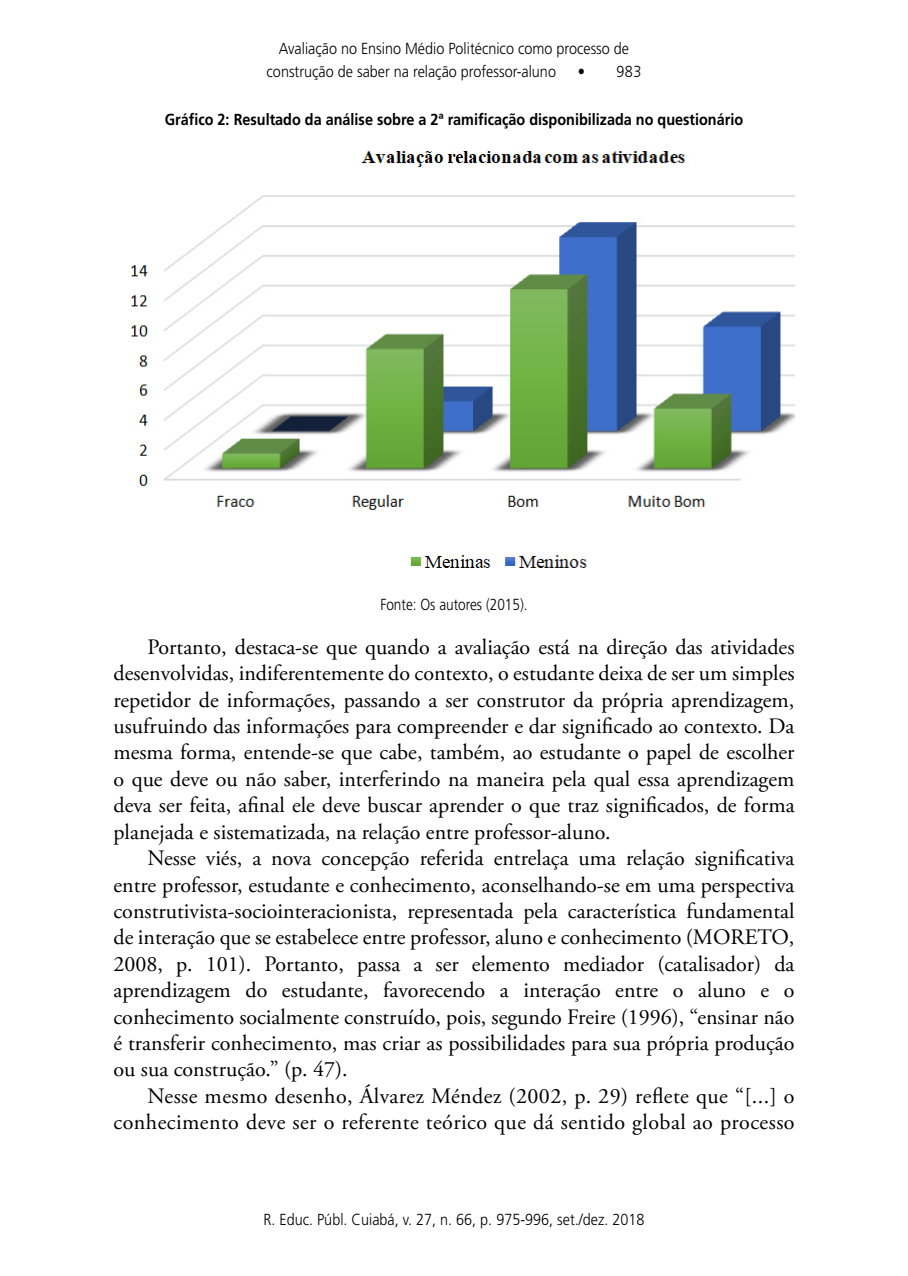
<style>
.page{position:relative;width:908px;height:1276px;background:#fff}
.page>*{position:absolute;margin:0;border:0;box-sizing:border-box;transform-origin:0 0}
._00_CORPO_Texto_EDUC{font:22px/26.4px "Adobe Garamond Pro";letter-spacing:.01em;color:#000;text-align:justify}
._04_LEGENDA_EDUCA{font:300 16px/22.6px "Frutiger LT Std";color:#000;scale:.9 1}
._04_Tabela_TÍTULO_ED{font:700 16px "Frutiger LT Std";color:#000;scale:.9 1}
._04_LEGENDA_EDUCA-2{font:300 16px "Frutiger LT Std";color:#000;scale:.85 1}
</style>
<div class="page">
<img style="left:131px;top:151px;width:663px;height:417px">
<p class="_04_LEGENDA_EDUCA" style="left:266px;top:37px;width:404px;text-indent:12px">Avaliação no Ensino Médio Politécnico como processo de construção de saber na relação professor-aluno</p>
<p class="_04_LEGENDA_EDUCA" style="left:577px;top:60px;width:72px">• 983</p>
<p class="_04_Tabela_TÍTULO_ED" style="left:165px;top:110px;width:644px">Gráfico 2: Resultado da análise sobre a 2ª ramificação disponibilizada no questionário</p>
<p class="_04_LEGENDA_EDUCA-2" style="left:380px;top:596px;width:175px">Fonte: Os autores (2015).</p>
<p class="_00_CORPO_Texto_EDUC" style="left:113px;top:634px;width:682px;text-indent:34px">Portanto, destaca-se que quando a avaliação está na direção das atividades desenvolvidas, indiferentemente do contexto, o estudante deixa de ser um simples repetidor de informações, passando a ser construtor da própria aprendizagem, usufruindo das informações para compreender e dar significado ao contexto. Da mesma forma, entende-se que cabe, também, ao estudante o papel de escolher o que deve ou não saber, interferindo na maneira pela qual essa aprendizagem deva ser feita, afinal ele deve buscar aprender o que traz significados, de forma planejada e sistematizada, na relação entre professor-aluno.</p>
<p class="_00_CORPO_Texto_EDUC" style="left:113px;top:845px;width:682px;text-indent:34px">Nesse viés, a nova concepção referida entrelaça uma relação significativa entre professor, estudante e conhecimento, aconselhando-se em uma perspectiva construtivista-sociointeracionista, representada pela característica fundamental de interação que se estabelece entre professor, aluno e conhecimento (MORETO, 2008, p. 101). Portanto, passa a ser elemento mediador (catalisador) da aprendizagem do estudante, favorecendo a interação entre o aluno e o conhecimento socialmente construído, pois, segundo Freire (1996), “ensinar não é transferir conhecimento, mas criar as possibilidades para sua própria produção ou sua construção.” (p. 47).</p>
<p class="_00_CORPO_Texto_EDUC" style="left:113px;top:1083px;width:682px;text-align:right">Nesse mesmo desenho, Álvarez Méndez (2002, p. 29) reflete que “[...] o conhecimento deve ser o referente teórico que dá sentido global ao processo</p>
<p class="_04_LEGENDA_EDUCA" style="left:263px;top:1208px;width:425px">R. Educ. Públ. Cuiabá, v. 27, n. 66, p. 975-996, set./dez. 2018</p>
</div>
